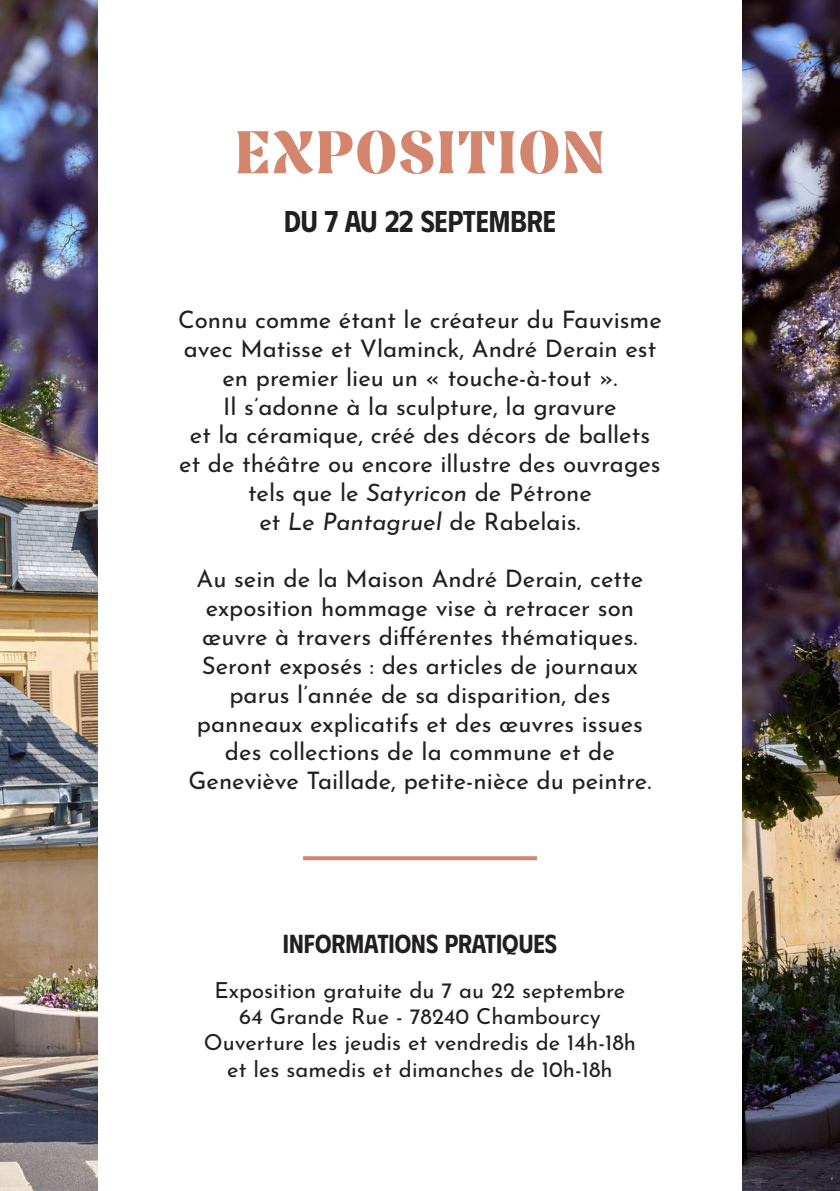
<style>
.page{position:relative;width:840px;height:1191px;background:#fff}
.page>*{position:absolute;margin:0;border:0;box-sizing:border-box;transform-origin:0 0}
.t1{font:800 60px "Nave";letter-spacing:.005em;color:#d3866d}
.t2{font:300 30px "Phudu";color:#231f20}
.t3{font:300 26px "Phudu";color:#231f20}
.t4{font:24px/28.8px "Josefin Sans";color:#231f20;text-align:center}
.t5{font:22px/26.4px "Josefin Sans";color:#231f20;text-align:center}
.s1{font-style:italic}
</style>
<div class="page">
<img style="left:0;top:0;width:839px;height:1191px">
<div style="left:98px;top:0;width:643px;height:1191px;background:#fff"></div>
<svg style="left:303px;top:856px;width:233px;height:4px"></svg>
<h1 class="t1" style="left:234px;top:113px;width:374px">EXPOSITION</h1>
<p class="t2" style="left:284px;top:202px;width:273px">DU 7 AU 22 SEPTEMBRE</p>
<p class="t4" style="left:178px;top:303px;width:485px">Connu comme étant le créateur du Fauvisme avec Matisse et Vlaminck, André Derain est en premier lieu un « touche-à-tout ».<br>Il s’adonne à la sculpture, la gravure<br>et la céramique, créé des décors de ballets et de théâtre ou encore illustre des ouvrages tels que le <span class="s1">Satyricon</span> de Pétrone<br>et <span class="s1">Le Pantagruel</span> de Rabelais.</p>
<p class="t4" style="left:188px;top:563px;width:464px">Au sein de la Maison André Derain, cette exposition hommage vise à retracer son œuvre à travers différentes thématiques.<br>Seront exposés : des articles de journaux parus l’année de sa disparition, des panneaux explicatifs et des œuvres issues des collections de la commune et de Geneviève Taillade, petite-nièce du peintre.</p>
<p class="t3" style="left:283px;top:926px;width:275px">INFORMATIONS PRATIQUES</p>
<p class="t5" style="left:204px;top:975px;width:433px">Exposition gratuite du 7 au 22 septembre 64 Grande Rue - 78240 Chambourcy Ouverture les jeudis et vendredis de 14h-18h et les samedis et dimanches de 10h-18h</p>
</div>
